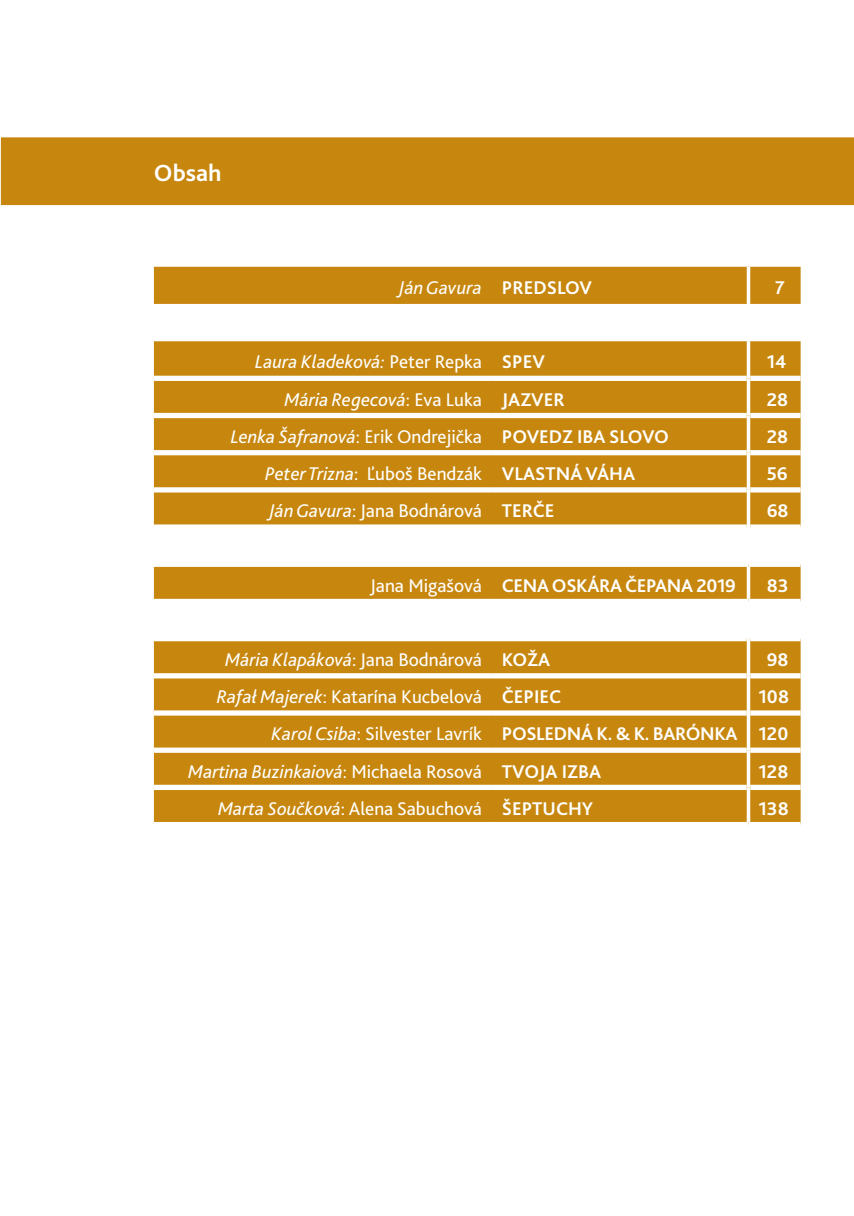
<style>
.page{position:relative;width:854px;height:1216px;background:#fff}
.page>*{position:absolute;margin:0;border:0;box-sizing:border-box;transform-origin:0 0}
.t1{font:700 24.5px "Bliss 2";color:#fff}
.t2{font:19.25px "Bliss 2";color:#fff}
.t3{font:italic 19.25px "Bliss 2";color:#fff}
.t4{font:700 19.25px "Bliss 2";letter-spacing:-.02em;color:#fff}
.s1{font-weight:700;font-style:normal}
.s2{font-style:normal}
.s3{font-style:italic}
.s4{font-weight:700}
.s5{font-weight:400}
.s6{font-weight:400;font-style:italic}
</style>
<div class="page">
<div style="left:0;top:137px;width:853px;height:69px;background:#c7870e"></div>
<svg style="left:154px;top:267px;width:646px;height:555px;background:#cf9832"></svg>
<svg style="left:154px;top:304px;width:646px;height:37px"></svg>
<svg style="left:746px;top:567px;width:4px;height:32px"></svg>
<div style="left:154px;top:376px;width:338px;height:5px;background:#fff"></div>
<div style="left:492px;top:376px;width:254px;height:5px;background:#fff"></div>
<div style="left:750px;top:376px;width:50px;height:5px;background:#fff"></div>
<div style="left:154px;top:413px;width:338px;height:5px;background:#fff"></div>
<div style="left:492px;top:413px;width:254px;height:5px;background:#fff"></div>
<div style="left:750px;top:413px;width:50px;height:5px;background:#fff"></div>
<div style="left:154px;top:450px;width:338px;height:5px;background:#fff"></div>
<div style="left:492px;top:450px;width:254px;height:5px;background:#fff"></div>
<div style="left:750px;top:450px;width:50px;height:5px;background:#fff"></div>
<div style="left:154px;top:487px;width:338px;height:5px;background:#fff"></div>
<div style="left:492px;top:487px;width:254px;height:5px;background:#fff"></div>
<div style="left:750px;top:487px;width:50px;height:5px;background:#fff"></div>
<div style="left:154px;top:524px;width:338px;height:5px;background:#fff"></div>
<div style="left:492px;top:524px;width:254px;height:5px;background:#fff"></div>
<div style="left:750px;top:524px;width:50px;height:5px;background:#fff"></div>
<div style="left:154px;top:561px;width:338px;height:6px;background:#fff"></div>
<div style="left:492px;top:561px;width:256px;height:6px;background:#fff"></div>
<div style="left:748px;top:561px;width:52px;height:6px;background:#fff"></div>
<div style="left:154px;top:599px;width:338px;height:5px;background:#fff"></div>
<div style="left:492px;top:599px;width:256px;height:5px;background:#fff"></div>
<div style="left:748px;top:599px;width:52px;height:5px;background:#fff"></div>
<div style="left:154px;top:636px;width:338px;height:5px;background:#fff"></div>
<div style="left:492px;top:636px;width:254px;height:5px;background:#fff"></div>
<div style="left:750px;top:636px;width:50px;height:5px;background:#fff"></div>
<div style="left:154px;top:673px;width:338px;height:5px;background:#fff"></div>
<div style="left:492px;top:673px;width:254px;height:5px;background:#fff"></div>
<div style="left:750px;top:673px;width:50px;height:5px;background:#fff"></div>
<div style="left:154px;top:710px;width:338px;height:5px;background:#fff"></div>
<div style="left:492px;top:710px;width:254px;height:5px;background:#fff"></div>
<div style="left:750px;top:710px;width:50px;height:5px;background:#fff"></div>
<div style="left:154px;top:747px;width:338px;height:5px;background:#fff"></div>
<div style="left:492px;top:747px;width:254px;height:5px;background:#fff"></div>
<div style="left:750px;top:747px;width:50px;height:5px;background:#fff"></div>
<div style="left:154px;top:784px;width:338px;height:6px;background:#fff"></div>
<div style="left:492px;top:784px;width:254px;height:6px;background:#fff"></div>
<div style="left:750px;top:784px;width:50px;height:6px;background:#fff"></div>
<svg style="left:746px;top:267px;width:4px;height:37px"></svg>
<hr style="left:746px;top:304px;width:4px;height:37px;background:#fff">
<svg style="left:746px;top:341px;width:4px;height:37px"></svg>
<svg style="left:746px;top:378px;width:4px;height:37px"></svg>
<svg style="left:746px;top:415px;width:4px;height:37px"></svg>
<svg style="left:746px;top:452px;width:4px;height:38px"></svg>
<svg style="left:746px;top:490px;width:4px;height:37px"></svg>
<hr style="left:746px;top:527px;width:4px;height:34px;background:#fff">
<hr style="left:746px;top:604px;width:4px;height:34px;background:#fff">
<svg style="left:746px;top:638px;width:4px;height:37px"></svg>
<svg style="left:746px;top:675px;width:4px;height:38px"></svg>
<svg style="left:746px;top:713px;width:4px;height:37px"></svg>
<svg style="left:746px;top:750px;width:4px;height:37px"></svg>
<svg style="left:746px;top:787px;width:4px;height:35px"></svg>
<p class="t1" style="left:154px;top:157px;width:69px">Obsah</p>
<p class="t3" style="left:398px;top:276px;width:195px">Ján Gavura <span class="s1">PREDSLOV</span></p>
<p class="t4" style="left:774px;top:276px;width:11px">7</p>
<p class="t3" style="left:255px;top:350px;width:291px">Laura Kladeková: <span class="s2">Peter Repka</span> <span class="s1">SPEV</span></p>
<p class="t4" style="left:766px;top:350px;width:21px">14</p>
<p class="t3" style="left:284px;top:387px;width:282px">Mária Regecová<span class="s2">: Eva Luka</span> <span class="s1">JAZVER</span></p>
<p class="t4" style="left:766px;top:387px;width:23px">28</p>
<p class="t2" style="left:230px;top:424px;width:439px"><span class="s3">Lenka Šafranová</span>: Erik Ondrejička <span class="s4">POVEDZ IBA SLOVO</span></p>
<p class="t4" style="left:766px;top:424px;width:23px">28</p>
<p class="t2" style="left:265px;top:461px;width:371px"><span class="s3">Peter Trizna</span>: Ľuboš Bendzák <span class="s4">VLASTNÁ VÁHA</span></p>
<p class="t4" style="left:766px;top:461px;width:23px">56</p>
<p class="t2" style="left:269px;top:499px;width:287px"><span class="s3">Ján Gavura</span>: Jana Bodnárová <span class="s4">TERČE</span></p>
<p class="t4" style="left:766px;top:499px;width:23px">68</p>
<p class="t4" style="left:370px;top:573px;width:367px"><span class="s5">Jana Migašová</span> CENA OSKÁRA ČEPANA 2019</p>
<p class="t4" style="left:766px;top:573px;width:23px">83</p>
<p class="t3" style="left:225px;top:647px;width:326px">Mária Klapáková<span class="s2">: Jana Bodnárová</span> <span class="s1">KOŽA</span></p>
<p class="t4" style="left:766px;top:647px;width:23px">98</p>
<p class="t2" style="left:217px;top:684px;width:346px"><span class="s3">Rafał Majerek</span>: Katarína Kucbelová <span class="s4">ČEPIEC</span></p>
<p class="t4" style="left:758px;top:684px;width:32px">108</p>
<p class="t4" style="left:271px;top:722px;width:518px"><span class="s6">Karol Csiba</span><span class="s5">: Silvester Lavrík</span> POSLEDNÁ K. &amp; K. BARÓNKA 120</p>
<p class="t3" style="left:188px;top:759px;width:414px">Martina Buzinkaiová<span class="s2">: Michaela Rosová</span> <span class="s1">TVOJA IZBA</span></p>
<p class="t4" style="left:758px;top:759px;width:31px">128</p>
<p class="t2" style="left:218px;top:796px;width:376px"><span class="s3">Marta Součková</span>: Alena Sabuchová <span class="s4">ŠEPTUCHY</span></p>
<p class="t4" style="left:758px;top:796px;width:32px">138</p>
</div>
